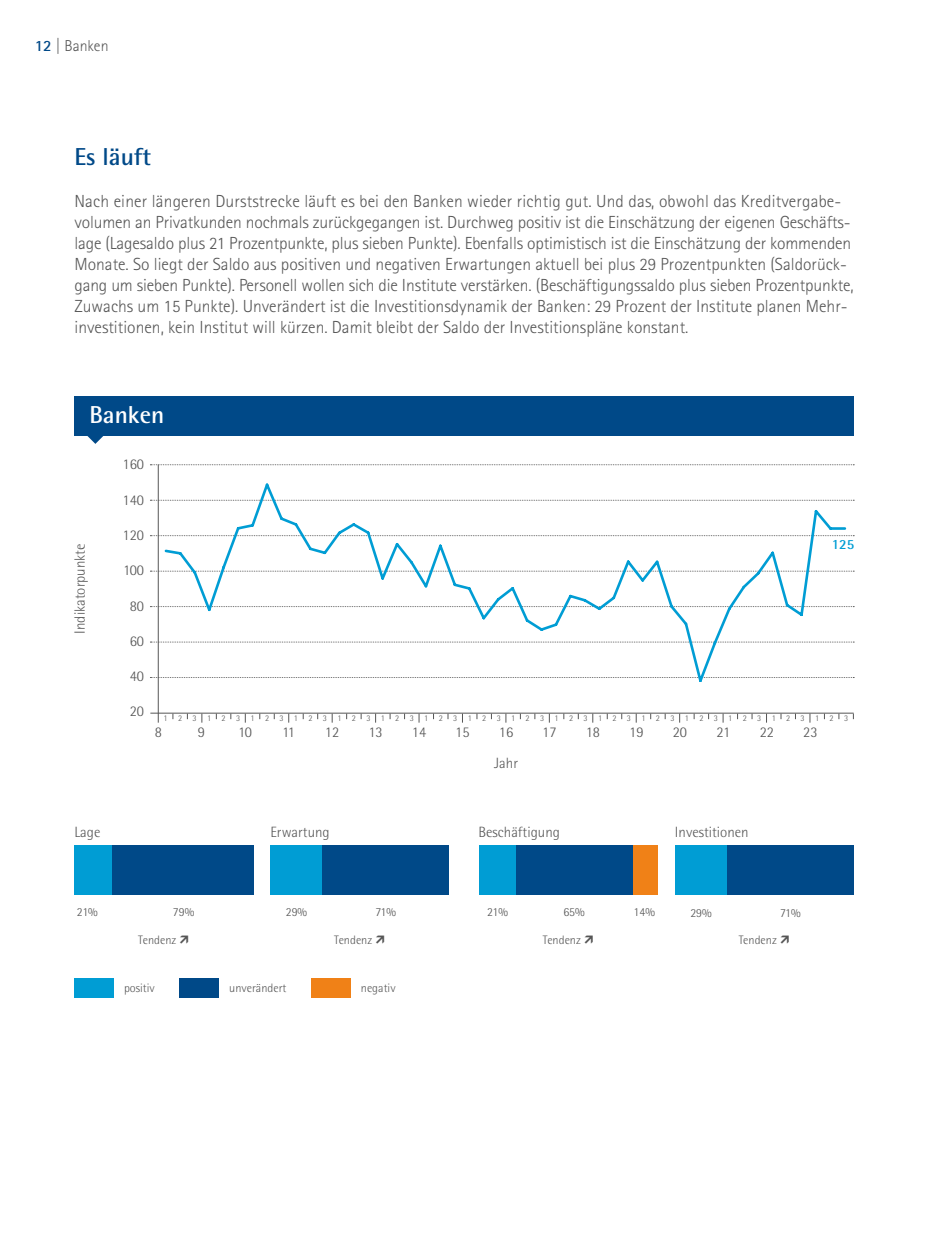
<style>
.page{position:relative;width:943px;height:1241px;background:#fff}
.page>*{position:absolute;margin:0;border:0;box-sizing:border-box;transform-origin:0 0}
.t1{font:700 24.5px "Agfa Rotis Semisans";color:#004988}
.t2{font:700 24.5px "Agfa Rotis Semisans";color:#fff}
.t3{font:300 17.5px/21px "Agfa Rotis Sans Serif";color:#565656}
.t4{font:300 15.75px "Agfa Rotis Sans Serif";color:#565656}
.t5{font:300 14.88px "Agfa Rotis Semisans";color:#565656}
.t6{font:700 14px "Agfa Rotis Semisans";color:#009dd4}
.t7{font:300 12.25px "Agfa Rotis Semisans";color:#565656}
.t8{font:300 8.75px "Agfa Rotis Semisans";letter-spacing:1.21em;color:#565656}
.s1{font-weight:700;color:#004988}
</style>
<div class="page">
<div style="left:74px;top:978px;width:40px;height:20px;background:#009dd4"></div>
<div style="left:180px;top:977px;width:39px;height:20px;background:#004988"></div>
<div style="left:311px;top:977px;width:40px;height:20px;background:#f08117"></div>
<div style="left:726px;top:845px;width:127px;height:49px;background:#004988"></div>
<div style="left:675px;top:845px;width:51px;height:49px;background:#009dd4"></div>
<div style="left:74px;top:845px;width:38px;height:49px;background:#009dd4"></div>
<div style="left:112px;top:845px;width:141px;height:49px;background:#004988"></div>
<div style="left:270px;top:845px;width:52px;height:49px;background:#009dd4"></div>
<div style="left:322px;top:845px;width:127px;height:49px;background:#004988"></div>
<div style="left:632px;top:845px;width:25px;height:49px;background:#f08117"></div>
<div style="left:479px;top:845px;width:37px;height:49px;background:#009dd4"></div>
<div style="left:516px;top:845px;width:116px;height:49px;background:#004988"></div>
<svg style="left:87px;top:436px;width:16px;height:8px"></svg>
<div style="left:74px;top:396px;width:779px;height:40px;background:#004988"></div>
<hr style="left:158px;top:464px;width:1px;height:258px;background:#565656">
<hr style="left:150px;top:712px;width:703px;height:1px;background:#565656">
<svg style="left:150px;top:464px;width:704px;height:1px"></svg>
<svg style="left:150px;top:535px;width:704px;height:1px"></svg>
<svg style="left:150px;top:570px;width:704px;height:1px"></svg>
<svg style="left:150px;top:606px;width:704px;height:1px"></svg>
<svg style="left:150px;top:641px;width:704px;height:1px"></svg>
<svg style="left:150px;top:677px;width:704px;height:1px"></svg>
<svg style="left:150px;top:500px;width:704px;height:1px"></svg>
<svg style="left:163px;top:483px;width:684px;height:199px"></svg>
<p class="t4" style="left:35px;top:36px;width:75px"><span class="s1">12</span> | Banken</p>
<h1 class="t1" style="left:74px;top:142px;width:78px">Es läuft</h1>
<p class="t3" style="left:74px;top:190px;width:780px">Nach einer längeren Durststrecke läuft es bei den Banken wieder richtig gut. Und das, obwohl das Kreditvergabe&shy;volumen an Privatkunden nochmals zurückgegangen ist. Durchweg positiv ist die Einschätzung der eigenen Geschäfts&shy;lage (Lagesaldo plus 21 Prozentpunkte, plus sieben Punkte). Ebenfalls optimistisch ist die Einschätzung der kommenden Monate. So liegt der Saldo aus positiven und negativen Erwartungen aktuell bei plus 29 Prozentpunkten (Saldorück&shy;gang um sieben Punkte). Personell wollen sich die Institute verstärken. (Beschäftigungssaldo plus sieben Prozentpunkte, Zuwachs um 15 Punkte). Unverändert ist die Investitionsdynamik der Banken: 29 Prozent der Institute planen Mehr&shy;investitionen, kein Institut will kürzen. Damit bleibt der Saldo der Investitionspläne konstant.</p>
<h1 class="t2" style="left:89px;top:399px;width:76px">Banken</h1>
<p class="t5" style="left:122px;top:456px;width:23px">160</p>
<p class="t5" style="left:71px;top:633px;width:92px;rotate:-90deg">Indikatorpunkte</p>
<p class="t5" style="left:74px;top:823px;width:27px">Lage</p>
<p class="t5" style="left:122px;top:491px;width:23px">140</p>
<p class="t5" style="left:122px;top:526px;width:23px">120</p>
<p class="t5" style="left:123px;top:561px;width:22px">100</p>
<p class="t5" style="left:130px;top:597px;width:16px">80</p>
<p class="t5" style="left:130px;top:632px;width:16px">60</p>
<p class="t5" style="left:130px;top:667px;width:16px">40</p>
<p class="t5" style="left:130px;top:702px;width:16px">20</p>
<p class="t6" style="left:831px;top:535px;width:24px">125</p>
<p class="t8" style="left:164px;top:712px;width:686px">123123123123123123123123123123123123123123123123</p>
<p class="t5" style="left:155px;top:723px;width:9px">8</p>
<p class="t5" style="left:198px;top:723px;width:9px">9</p>
<p class="t5" style="left:238px;top:723px;width:15px">10</p>
<p class="t5" style="left:282px;top:723px;width:14px">11</p>
<p class="t5" style="left:325px;top:723px;width:16px">12</p>
<p class="t5" style="left:368px;top:723px;width:16px">13</p>
<p class="t5" style="left:412px;top:723px;width:16px">14</p>
<p class="t5" style="left:455px;top:723px;width:16px">15</p>
<p class="t5" style="left:499px;top:723px;width:16px">16</p>
<p class="t5" style="left:542px;top:723px;width:16px">17</p>
<p class="t5" style="left:586px;top:723px;width:16px">18</p>
<p class="t5" style="left:629px;top:723px;width:16px">19</p>
<p class="t5" style="left:672px;top:723px;width:16px">20</p>
<p class="t5" style="left:716px;top:723px;width:15px">21</p>
<p class="t5" style="left:759px;top:723px;width:16px">22</p>
<p class="t5" style="left:803px;top:723px;width:16px">23</p>
<p class="t5" style="left:494px;top:754px;width:25px">Jahr</p>
<p class="t5" style="left:270px;top:823px;width:61px">Erwartung</p>
<p class="t5" style="left:478px;top:823px;width:83px">Beschäftigung</p>
<p class="t5" style="left:675px;top:823px;width:75px">Investitionen</p>
<p class="t7" style="left:77px;top:904px;width:22px">21%</p>
<p class="t7" style="left:173px;top:904px;width:23px">79%</p>
<p class="t7" style="left:286px;top:904px;width:23px">29%</p>
<p class="t7" style="left:375px;top:904px;width:22px">71%</p>
<p class="t7" style="left:487px;top:904px;width:22px">21%</p>
<p class="t7" style="left:563px;top:904px;width:23px">65%</p>
<p class="t7" style="left:633px;top:904px;width:23px">14%</p>
<p class="t7" style="left:690px;top:905px;width:23px">29%</p>
<p class="t7" style="left:780px;top:905px;width:22px">71%</p>
<p class="t7" style="left:138px;top:933px;width:40px">Tendenz</p>
<p class="t7" style="left:334px;top:933px;width:40px">Tendenz</p>
<p class="t7" style="left:543px;top:933px;width:40px">Tendenz</p>
<p class="t7" style="left:738px;top:933px;width:40px">Tendenz</p>
<p class="t7" style="left:124px;top:980px;width:32px">positiv</p>
<p class="t7" style="left:229px;top:980px;width:59px">unverändert</p>
<p class="t7" style="left:361px;top:980px;width:36px">negativ</p>
</div>
